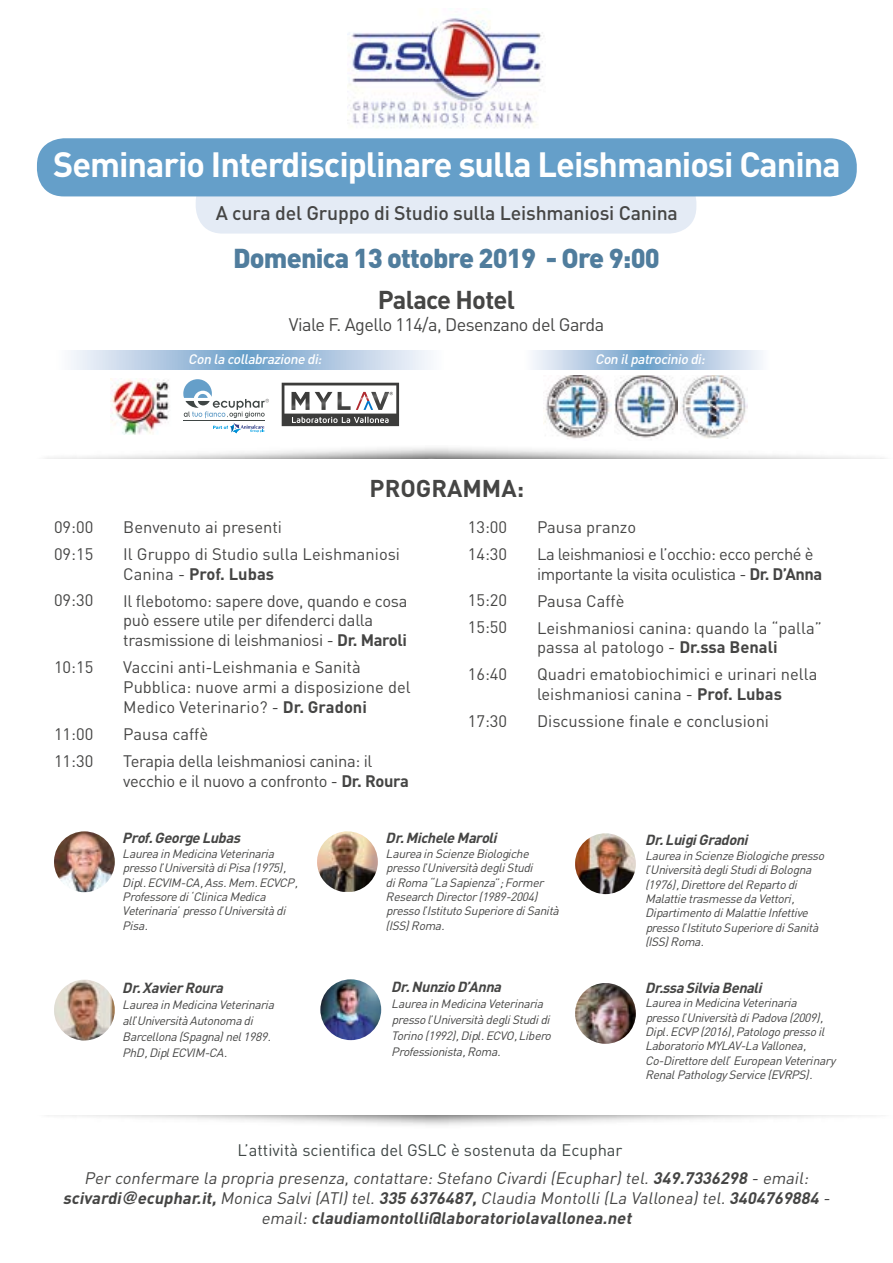
<style>
.page{position:relative;width:893px;height:1263px;background:#fff}
.page>*{position:absolute;margin:0;border:0;box-sizing:border-box;transform-origin:0 0}
.t1{font:700 34.65px "DIN";letter-spacing:-.03em;color:#fff}
.t2{font:900 27px "DIN";letter-spacing:-.03em;color:#507d9d}
.t3{font:700 25.5px "DIN";letter-spacing:-.03em;color:#454544}
.t4{font:700 24px "DIN";color:#454544}
.t5{font:500 19.5px "DIN";letter-spacing:-.01em;color:#454544}
.t6{font:18px "DIN";letter-spacing:-.03em;color:#454544}
.t7{font:16.5px/27px "DIN";color:#454544}
.t8{font:italic 16.5px/19.8px "DIN";color:#454544;text-align:center}
.t9{font:16.5px/27px "DIN";letter-spacing:-.02em;color:#454544}
.t10{font:16.5px "DIN";color:#3f4645}
.t11{font:16.5px/27px "DIN";letter-spacing:-.03em;color:#454544}
.t12{font:italic 700 14.4px "DIN";letter-spacing:-.03em;color:#454544}
.t13{font:italic 500 13.65px "DIN";color:#fff}
.t14{font:italic 12px/14.4px "DIN";letter-spacing:-.03em;color:#454544}
.s1{font-weight:700}
.s2{font-family:"Helvetica";font-weight:700}
</style>
<div class="page">
<div style="left:196px;top:175px;width:500px;height:59px;background:#e4ebf5;border-radius:27px"></div>
<div style="left:37px;top:138px;width:820px;height:58px;background:#659fc9;border-radius:27px"></div>
<svg style="left:183px;top:379px;width:86px;height:54px"></svg>
<svg style="left:71px;top:351px;width:359px;height:19px;background:#b1cae2"></svg>
<svg style="left:533px;top:351px;width:229px;height:19px;background:#b1cae2"></svg>
<img style="left:347px;top:16px;width:196px;height:112px">
<img style="left:54px;top:831px;width:61px;height:61px;border-radius:30px">
<img style="left:317px;top:831px;width:61px;height:61px">
<img style="left:575px;top:833px;width:61px;height:61px;border-radius:30px">
<img style="left:54px;top:980px;width:61px;height:60px;border-radius:30px">
<img style="left:320px;top:979px;width:61px;height:61px;border-radius:30px">
<img style="left:575px;top:983px;width:61px;height:61px;border-radius:30px">
<img style="left:111px;top:379px;width:58px;height:56px">
<div style="left:282px;top:383px;width:117px;height:43px;background:#3c3c3b"></div>
<div style="left:284px;top:385px;width:112px;height:29px;background:#fff"></div>
<svg style="left:292px;top:417px;width:97px;height:6px"></svg>
<svg style="left:292px;top:392px;width:17px;height:18px"></svg>
<svg style="left:315px;top:392px;width:17px;height:18px"></svg>
<svg style="left:338px;top:392px;width:55px;height:18px"></svg>
<img style="left:544px;top:376px;width:68px;height:63px">
<img style="left:615px;top:376px;width:62px;height:64px">
<img style="left:681px;top:376px;width:67px;height:62px">
<h1 class="t1" style="left:53px;top:142px;width:789px">Seminario Interdisciplinare sulla Leishmaniosi Canina</h1>
<h3 class="t5" style="left:216px;top:200px;width:464px">A cura del Gruppo di Studio sulla Leishmaniosi Canina</h3>
<h2 class="t2" style="left:233px;top:240px;width:428px">Domenica 13 ottobre 2019 - Ore 9:00</h2>
<h3 class="t3" style="left:378px;top:283px;width:139px">Palace Hotel</h3>
<h3 class="t6" style="left:289px;top:314px;width:317px">Viale F. Agello 114/a, Desenzano del Garda</h3>
<p class="t13" style="left:188px;top:351px;width:138px">Con la collabrazione di:</p>
<p class="t13" style="left:595px;top:351px;width:114px">Con ilpatrocinio di:</p>
<h3 class="t7" style="left:54px;top:513px;width:41px">09:00<br>09:15</h3>
<h3 class="t7" style="left:54px;top:587px;width:41px">09:30</h3>
<h3 class="t7" style="left:54px;top:653px;width:41px">10:15</h3>
<h3 class="t7" style="left:54px;top:720px;width:41px">11:00<br>11:30</h3>
<h3 class="t4" style="left:370px;top:473px;width:156px">PROGRAMMA:</h3>
<h3 class="t7" style="left:123px;top:513px;width:278px">Benvenuto ai presenti<br>Il Gruppo di Studio sulla Leishmaniosi</h3>
<h3 class="t9" style="left:123px;top:560px;width:286px">Canina - <span class="s1">Prof. Lubas<br></span>Il flebotomo: sapere dove, quando e cosa</h3>
<h3 class="t9" style="left:123px;top:610px;width:285px;line-height:19.8px">può essere utile per difenderci dalla trasmissione di leishmaniosi - <span class="s1">Dr. Maroli</span></h3>
<h3 class="t7" style="left:123px;top:657px;width:289px;line-height:19.8px">Vaccini anti-Leishmania e Sanità<br>Pubblica: nuove armi a disposizione del<br>Medico Veterinario? - <span class="s1">Dr. Gradoni</span></h3>
<h3 class="t9" style="left:123px;top:720px;width:251px">Pausa caffè<br>Terapia della leishmaniosi canina: il</h3>
<h3 class="t9" style="left:123px;top:767px;width:287px">vecchio e il nuovo a confronto - <span class="s1">Dr. Roura</span></h3>
<h3 class="t7" style="left:468px;top:513px;width:41px">13:00<br>14:30</h3>
<h3 class="t7" style="left:468px;top:587px;width:41px">15:20<br>15:50</h3>
<h3 class="t7" style="left:468px;top:660px;width:41px">16:40</h3>
<h3 class="t7" style="left:468px;top:707px;width:41px">17:30</h3>
<h3 class="t11" style="left:537px;top:513px;width:278px">Pausa pranzo<br>La leishmaniosi e l’occhio: ecco perché è</h3>
<h3 class="t7" style="left:537px;top:560px;width:287px">importante la visita oculistica - <span class="s1">Dr. D’Anna<br></span>Pausa Caffè<br>Leishmaniosi canina: quando la “palla”</h3>
<h3 class="t7" style="left:537px;top:633px;width:282px">passa al patologo - <span class="s1">Dr.ssa Benali<br></span>Quadri ematobiochimici e urinari nella</h3>
<h3 class="t7" style="left:537px;top:680px;width:246px">leishmaniosi canina - <span class="s1">Prof. Lubas<br></span>Discussione finale e conclusioni</h3>
<p class="t12" style="left:123px;top:829px;width:119px">Prof. George Lubas</p>
<p class="t14" style="left:123px;top:846px;width:176px">Laurea in Medicina Veterinaria presso l’Università di Pisa (1975),<br>Dipl. ECVIM-CA, Ass. Mem. ECVCP,<br>Professore di ‘Clinica Medica<br>Veterinaria’ presso l’Università di<br>Pisa.</p>
<p class="t12" style="left:123px;top:978px;width:102px">Dr. Xavier Roura</p>
<p class="t14" style="left:123px;top:996px;width:153px;line-height:16px">Laurea in Medicina Veterinaria all’Università Autonoma di<br>Barcellona (Spagna) nel 1989.<br>PhD, Dipl ECVIM-CA.</p>
<p class="t12" style="left:387px;top:829px;width:113px">Dr. Michele Maroli</p>
<p class="t14" style="left:387px;top:846px;width:174px">Laurea in Scienze Biologiche presso l’Università degli Studi<br>di Roma “La Sapienza”; Former<br>Research Director (1989-2004) presso l’Istituto Superiore di Sanità (ISS) Roma.</p>
<p class="t12" style="left:392px;top:977px;width:111px">Dr. Nunzio D’Anna</p>
<p class="t14" style="left:392px;top:995px;width:161px;line-height:16px">Laurea in Medicina Veterinaria presso l’Università degli Studi di<br>Torino (1992), Dipl. ECVO, Libero<br>Professionista, Roma.</p>
<p class="t12" style="left:646px;top:831px;width:104px">Dr. Luigi Gradoni</p>
<p class="t14" style="left:646px;top:848px;width:180px">Laurea in Scienze Biologiche presso l’Università degli Studi di Bologna (1976), Direttore del Reparto di<br>Malattie trasmesse da Vettori,<br>Dipartimento di Malattie Infettive presso l’Istituto Superiore di Sanità (ISS) Roma.</p>
<p class="t12" style="left:646px;top:978px;width:118px">Dr.ssa Silvia Benali</p>
<p class="t14" style="left:646px;top:995px;width:191px">Laurea in Medicina Veterinaria<br>presso l’Università di Padova (2009), Dipl. ECVP (2016), Patologo presso il Laboratorio MYLAV-La Vallonea, Co-Direttore dell’ European Veterinary Renal Pathology Service (EVRPS).</p>
<h3 class="t10" style="left:237px;top:1139px;width:387px">L’attività scientifica del GSLC è sostenuta da Ecuphar</h3>
<p class="t8" style="left:63px;top:1168px;width:772px">Per confermare la propria presenza,contattare:Stefano Civardi(Ecuphar)tel.<span class="s1">349.7336298</span> - email: <span class="s1">scivardi</span><span class="s2">@</span><span class="s1">ecuphar.it,</span>Monica Salvi(ATI) tel.<span class="s1">335 6376487,</span>Claudia Montolli(La Vallonea)tel.<span class="s1">3404769884</span> - email:<span class="s1">claudiamontolli@laboratoriolavallonea.net</span></p>
</div>
